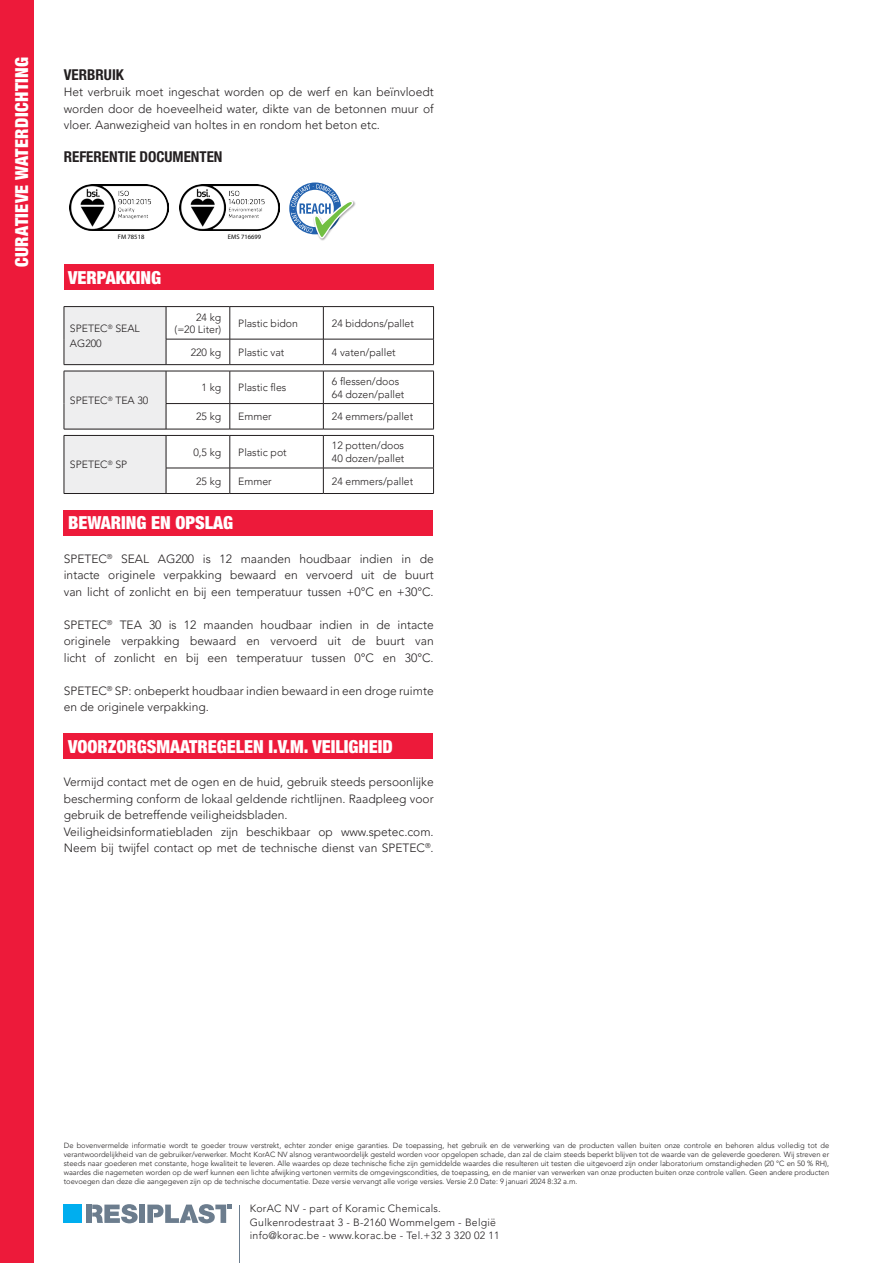
<style>
.page{position:relative;width:893px;height:1263px;background:#fff}
.page>*{position:absolute;margin:0;border:0;box-sizing:border-box;transform-origin:0 0}
.BODY_TEXT{font:900 condensed 18px "Helvetica Neue LT Std";color:#fff}
.BODY_TEXT-2{font:900 condensed 18px "Helvetica Neue LT Std";letter-spacing:.02em;color:#fff}
.BODY_TEXT-3{font:700 condensed 15px "Helvetica Neue LT Std";color:#231f20}
.BODY_TEXT-4{font:300 12px/16.5px "Avenir LT Pro";color:#231f20;text-align:justify}
.BODY_TEXT-5{font:300 10.5px/15px "Avenir LT Pro";color:#231f20}
.BODY_TEXT-6{font:300 10.5px/13.5px "Avenir LT Pro";letter-spacing:.025em;color:#231f20}
.Body_7{font:300 7.5px/9px "Avenir LT Pro";color:#231f20;text-align:justify}
.t1{font:6.45px "Myriad Pro";color:#000}
</style>
<div class="page">
<div style="left:0;top:0;width:34px;height:1263px;background:#ed1a3a"></div>
<hr style="left:240px;top:1205px;width:1px;height:58px;background:#6c7d8e">
<div style="left:139px;top:1204px;width:6px;height:19px;background:#6c7d8e"></div>
<div style="left:86px;top:1204px;width:5px;height:19px;background:#6c7d8e"></div>
<svg style="left:92px;top:1204px;width:46px;height:19px"></svg>
<svg style="left:147px;top:1204px;width:84px;height:19px"></svg>
<div style="left:64px;top:1204px;width:18px;height:19px;background:#00aeef"></div>
<img style="left:69px;top:184px;width:100px;height:46px">
<img style="left:180px;top:184px;width:99px;height:46px">
<img style="left:319px;top:201px;width:37px;height:40px">
<svg style="left:289px;top:182px;width:64px;height:56px"></svg>
<div style="left:64px;top:264px;width:369px;height:26px;background:#ed1a3a"></div>
<div style="left:64px;top:307px;width:102px;height:58px;background:#eeeeef"></div>
<hr style="left:64px;top:306px;width:102px;height:1px;background:#231f20">
<hr style="left:64px;top:307px;width:1px;height:32px;background:#231f20">
<hr style="left:166px;top:306px;width:64px;height:1px;background:#231f20">
<hr style="left:166px;top:307px;width:1px;height:32px;background:#231f20">
<hr style="left:230px;top:306px;width:93px;height:1px;background:#231f20">
<hr style="left:230px;top:307px;width:1px;height:32px;background:#231f20">
<hr style="left:323px;top:306px;width:111px;height:1px;background:#231f20">
<hr style="left:323px;top:307px;width:1px;height:32px;background:#231f20">
<hr style="left:433px;top:307px;width:1px;height:32px;background:#231f20">
<svg style="left:64px;top:339px;width:1px;height:25px"></svg>
<hr style="left:166px;top:339px;width:64px;height:1px;background:#231f20">
<svg style="left:166px;top:339px;width:1px;height:25px"></svg>
<hr style="left:230px;top:339px;width:93px;height:1px;background:#231f20">
<svg style="left:230px;top:339px;width:1px;height:25px"></svg>
<hr style="left:323px;top:339px;width:111px;height:1px;background:#231f20">
<svg style="left:323px;top:339px;width:1px;height:25px"></svg>
<svg style="left:433px;top:339px;width:1px;height:25px"></svg>
<hr style="left:64px;top:364px;width:102px;height:1px;background:#231f20">
<hr style="left:166px;top:364px;width:64px;height:1px;background:#231f20">
<hr style="left:230px;top:364px;width:93px;height:1px;background:#231f20">
<hr style="left:323px;top:364px;width:111px;height:1px;background:#231f20">
<div style="left:64px;top:371px;width:102px;height:58px;background:#eeeeef"></div>
<hr style="left:64px;top:371px;width:102px;height:1px;background:#231f20">
<hr style="left:64px;top:371px;width:1px;height:33px;background:#231f20">
<hr style="left:166px;top:371px;width:64px;height:1px;background:#231f20">
<hr style="left:166px;top:371px;width:1px;height:32px;background:#231f20">
<hr style="left:230px;top:371px;width:93px;height:1px;background:#231f20">
<hr style="left:230px;top:371px;width:1px;height:32px;background:#231f20">
<hr style="left:323px;top:371px;width:111px;height:1px;background:#231f20">
<hr style="left:323px;top:371px;width:1px;height:32px;background:#231f20">
<hr style="left:433px;top:371px;width:1px;height:32px;background:#231f20">
<svg style="left:64px;top:404px;width:1px;height:25px"></svg>
<hr style="left:166px;top:403px;width:64px;height:1px;background:#231f20">
<svg style="left:166px;top:404px;width:1px;height:25px"></svg>
<hr style="left:230px;top:403px;width:93px;height:1px;background:#231f20">
<svg style="left:230px;top:404px;width:1px;height:25px"></svg>
<hr style="left:323px;top:403px;width:111px;height:1px;background:#231f20">
<svg style="left:323px;top:404px;width:1px;height:25px"></svg>
<svg style="left:433px;top:404px;width:1px;height:25px"></svg>
<hr style="left:64px;top:429px;width:102px;height:1px;background:#231f20">
<hr style="left:166px;top:429px;width:64px;height:1px;background:#231f20">
<hr style="left:230px;top:429px;width:93px;height:1px;background:#231f20">
<hr style="left:323px;top:429px;width:111px;height:1px;background:#231f20">
<div style="left:64px;top:435px;width:102px;height:58px;background:#eeeeef"></div>
<hr style="left:64px;top:435px;width:102px;height:1px;background:#231f20">
<hr style="left:64px;top:436px;width:1px;height:32px;background:#231f20">
<hr style="left:166px;top:435px;width:64px;height:1px;background:#231f20">
<hr style="left:166px;top:436px;width:1px;height:32px;background:#231f20">
<hr style="left:230px;top:435px;width:93px;height:1px;background:#231f20">
<hr style="left:230px;top:436px;width:1px;height:32px;background:#231f20">
<hr style="left:323px;top:435px;width:111px;height:1px;background:#231f20">
<hr style="left:323px;top:436px;width:1px;height:32px;background:#231f20">
<hr style="left:433px;top:436px;width:1px;height:32px;background:#231f20">
<svg style="left:64px;top:468px;width:1px;height:25px"></svg>
<hr style="left:166px;top:468px;width:64px;height:1px;background:#231f20">
<svg style="left:166px;top:468px;width:1px;height:25px"></svg>
<hr style="left:230px;top:468px;width:93px;height:1px;background:#231f20">
<svg style="left:230px;top:468px;width:1px;height:25px"></svg>
<hr style="left:323px;top:468px;width:111px;height:1px;background:#231f20">
<svg style="left:323px;top:468px;width:1px;height:25px"></svg>
<svg style="left:433px;top:468px;width:1px;height:25px"></svg>
<hr style="left:64px;top:493px;width:102px;height:1px;background:#231f20">
<hr style="left:166px;top:493px;width:64px;height:1px;background:#231f20">
<hr style="left:230px;top:493px;width:93px;height:1px;background:#231f20">
<hr style="left:323px;top:493px;width:111px;height:1px;background:#231f20">
<div style="left:64px;top:510px;width:369px;height:26px;background:#ed1a3a"></div>
<div style="left:64px;top:734px;width:369px;height:25px;background:#ed1a3a"></div>
<h1 class="BODY_TEXT-2" style="left:11px;top:267px;width:212px;rotate:-90deg">CURATIEVE WATERDICHTING</h1>
<p class="BODY_TEXT-3" style="left:64px;top:65px;width:62px">VERBRUIK</p>
<p class="BODY_TEXT-4" style="left:64px;top:84px;width:371px">Het verbruik moet ingeschat worden op de werf en kan beïnvloedt worden door de hoeveelheid water, dikte van de betonnen muur of vloer. Aanwezigheid van holtes in en rondom het beton etc.</p>
<p class="BODY_TEXT-3" style="left:64px;top:148px;width:160px">REFERENTIE DOCUMENTEN</p>
<p class="t1" style="left:118px;top:233px;width:28px">FM 78518</p>
<p class="t1" style="left:228px;top:233px;width:35px">EMS 716699</p>
<p class="BODY_TEXT" style="left:68px;top:266px;width:95px">VERPAKKING</p>
<p class="BODY_TEXT-5" style="left:70px;top:321px;width:71px">SPETEC<sup>®</sup> SEAL<br>AG200</p>
<p class="BODY_TEXT-5" style="left:70px;top:393px;width:80px">SPETEC<sup>®</sup> TEA 30</p>
<p class="BODY_TEXT-5" style="left:70px;top:457px;width:59px">SPETEC<sup>®</sup> SP</p>
<p class="BODY_TEXT-5" style="left:196px;top:309px;width:27px">24 kg</p>
<p class="BODY_TEXT-5" style="left:175px;top:322px;width:48px">(=20 Liter)</p>
<p class="BODY_TEXT-5" style="left:238px;top:316px;width:61px">Plastic bidon</p>
<p class="BODY_TEXT-5" style="left:332px;top:316px;width:84px">24 biddons/pallet</p>
<p class="BODY_TEXT-5" style="left:191px;top:345px;width:32px">220 kg</p>
<p class="BODY_TEXT-5" style="left:238px;top:345px;width:48px">Plastic vat</p>
<p class="BODY_TEXT-5" style="left:332px;top:345px;width:65px">4 vaten/pallet</p>
<p class="BODY_TEXT-5" style="left:202px;top:380px;width:21px">1 kg</p>
<p class="BODY_TEXT-5" style="left:238px;top:380px;width:50px">Plastic fles</p>
<p class="BODY_TEXT-5" style="left:332px;top:375px;width:74px;line-height:12.6px">6 flessen/doos<br>64 dozen/pallet</p>
<p class="BODY_TEXT-5" style="left:196px;top:409px;width:27px">25 kg</p>
<p class="BODY_TEXT-5" style="left:238px;top:409px;width:35px">Emmer</p>
<p class="BODY_TEXT-5" style="left:332px;top:409px;width:83px">24 emmers/pallet</p>
<p class="BODY_TEXT-5" style="left:193px;top:445px;width:29px">0,5 kg</p>
<p class="BODY_TEXT-5" style="left:238px;top:445px;width:50px">Plastic pot</p>
<p class="BODY_TEXT-5" style="left:332px;top:438px;width:74px">12 potten/doos</p>
<p class="BODY_TEXT-5" style="left:332px;top:451px;width:74px">40 dozen/pallet</p>
<p class="BODY_TEXT-5" style="left:196px;top:474px;width:27px">25 kg</p>
<p class="BODY_TEXT-5" style="left:238px;top:474px;width:35px">Emmer</p>
<p class="BODY_TEXT-5" style="left:332px;top:474px;width:83px">24 emmers/pallet</p>
<p class="BODY_TEXT" style="left:68px;top:512px;width:167px">BEWARING EN OPSLAG</p>
<p class="BODY_TEXT-4" style="left:64px;top:550px;width:371px">SPETEC<sup>®</sup> SEAL AG200 is 12 maanden houdbaar indien in de intacte originele verpakking bewaard en vervoerd uit de buurt van licht of zonlicht en bij een temperatuur tussen +0°C en +30°C.</p>
<p class="BODY_TEXT-4" style="left:64px;top:616px;width:371px">SPETEC<sup>®</sup> TEA 30 is 12 maanden houdbaar indien in de intacte originele verpakking bewaard en vervoerd uit de buurt van licht of zonlicht en bij een temperatuur tussen 0°C en 30°C.</p>
<p class="BODY_TEXT-4" style="left:64px;top:682px;width:371px">SPETEC<sup>®</sup> SP: onbeperkt houdbaar indien bewaard in een droge ruimte en de originele verpakking.</p>
<p class="BODY_TEXT" style="left:68px;top:735px;width:326px">VOORZORGSMAATREGELEN I.V.M. VEILIGHEID</p>
<p class="BODY_TEXT-4" style="left:64px;top:774px;width:371px">Vermijd contact met de ogen en de huid, gebruik steeds persoonlijke bescherming conform de lokaal geldende richtlijnen. Raadpleeg voor gebruik de betreffende veiligheidsbladen.</p>
<p class="BODY_TEXT-4" style="left:64px;top:823px;width:371px">Veiligheidsinformatiebladen zijn beschikbaar op www.spetec.com.<br>Neem bij twijfel contact op met de technische dienst van SPETEC<sup>®</sup>.</p>
<p class="Body_7" style="left:64px;top:1141px;width:767px">De bovenvermelde informatie wordt te goeder trouw verstrekt, echter zonder enige garanties. De toepassing, het gebruik en de verwerking van de producten vallen buiten onze controle en behoren aldus volledig tot de verantwoordelijkheid van de gebruiker/verwerker. Mocht KorAC NV alsnog verantwoordelijk gesteld worden voor opgelopen schade, dan zal de claim steeds beperkt blijven tot de waarde van de geleverde goederen. Wij streven er steeds naar goederen met constante, hoge kwaliteit te leveren. Alle waardes op deze technische fiche zijn gemiddelde waardes die resulteren uit testen die uitgevoerd zijn onder laboratorium omstandigheden (20 °C en 50 % RH), waardes die nagemeten worden op de werf kunnen een lichte afwijking vertonen vermits de omgevingscondities, de toepassing, en de manier van verwerken van onze producten buiten onze controle vallen. Geen andere producten toevoegen dan deze die aangegeven zijn op de technische documentatie. Deze versie vervangt alle vorige versies. Versie 2.0 Date: 9 januari 2024 8:32 a.m.</p>
<h3 class="BODY_TEXT-6" style="left:250px;top:1202px;width:251px">KorAC NV - part of Koramic Chemicals.<br>Gulkenrodestraat 3 - B-2160 Wommelgem - België info@korac.be - www.korac.be - Tel.+32 3 320 02 11</h3>
</div>
